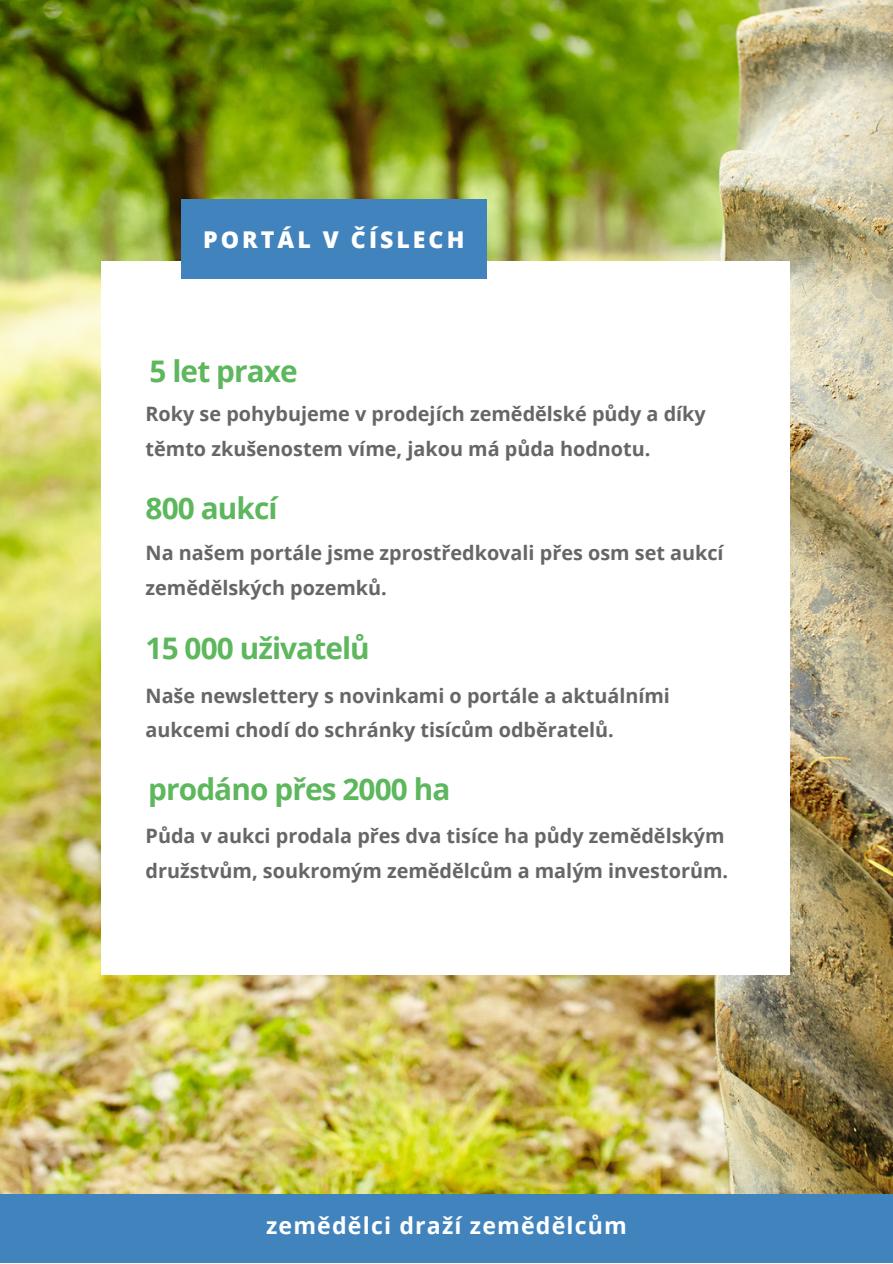
<style>
.page{position:relative;width:893px;height:1264px;background:#fff}
.page>*{position:absolute;margin:0;border:0;box-sizing:border-box;transform-origin:0 0}
.t1{font:700 29.7px "Open Sans";letter-spacing:-.03em;color:#5db75d}
.t2{font:700 23.1px "Open Sans";letter-spacing:.05em;color:#fff}
.t3{font:800 23.1px "Open Sans";letter-spacing:.13em;color:#fff}
.t4{font:700 19.8px/34.8px "Open Sans";color:#666}
</style>
<div class="page">
<img style="left:0;top:0;width:892px;height:1194px">
<div style="left:101px;top:261px;width:688px;height:713px;background:#fff"></div>
<div style="left:181px;top:199px;width:306px;height:80px;background:#4183bd"></div>
<div style="left:0;top:1194px;width:892px;height:68px;background:#4183bd"></div>
<p class="t3" style="left:203px;top:223px;width:263px">PORTÁL V ČÍSLECH</p>
<h1 class="t1" style="left:149px;top:350px;width:150px">5 let praxe</h1>
<p class="t4" style="left:145px;top:396px;width:561px">Roky se pohybujeme v prodejích zemědělské půdy a díky těmto zkušenostem víme, jakou má půda hodnotu.</p>
<h1 class="t1" style="left:145px;top:487px;width:133px">800 aukcí</h1>
<p class="t4" style="left:145px;top:534px;width:579px">Na našem portále jsme zprostředkovali přes osm set aukcí zemědělských pozemků.</p>
<h1 class="t1" style="left:145px;top:627px;width:226px">15 000 uživatelů</h1>
<p class="t4" style="left:145px;top:677px;width:526px">Naše newslettery s novinkami o portále a aktuálními aukcemi chodí do schránky tisícům odběratelů.</p>
<h1 class="t1" style="left:148px;top:768px;width:303px">prodáno přes 2000 ha</h1>
<p class="t4" style="left:145px;top:818px;width:584px">Půda v aukci prodala přes dva tisíce ha půdy zemědělským družstvům, soukromým zemědělcům a malým investorům.</p>
<p class="t2" style="left:266px;top:1209px;width:362px">zemědělci draží zemědělcům</p>
</div>
